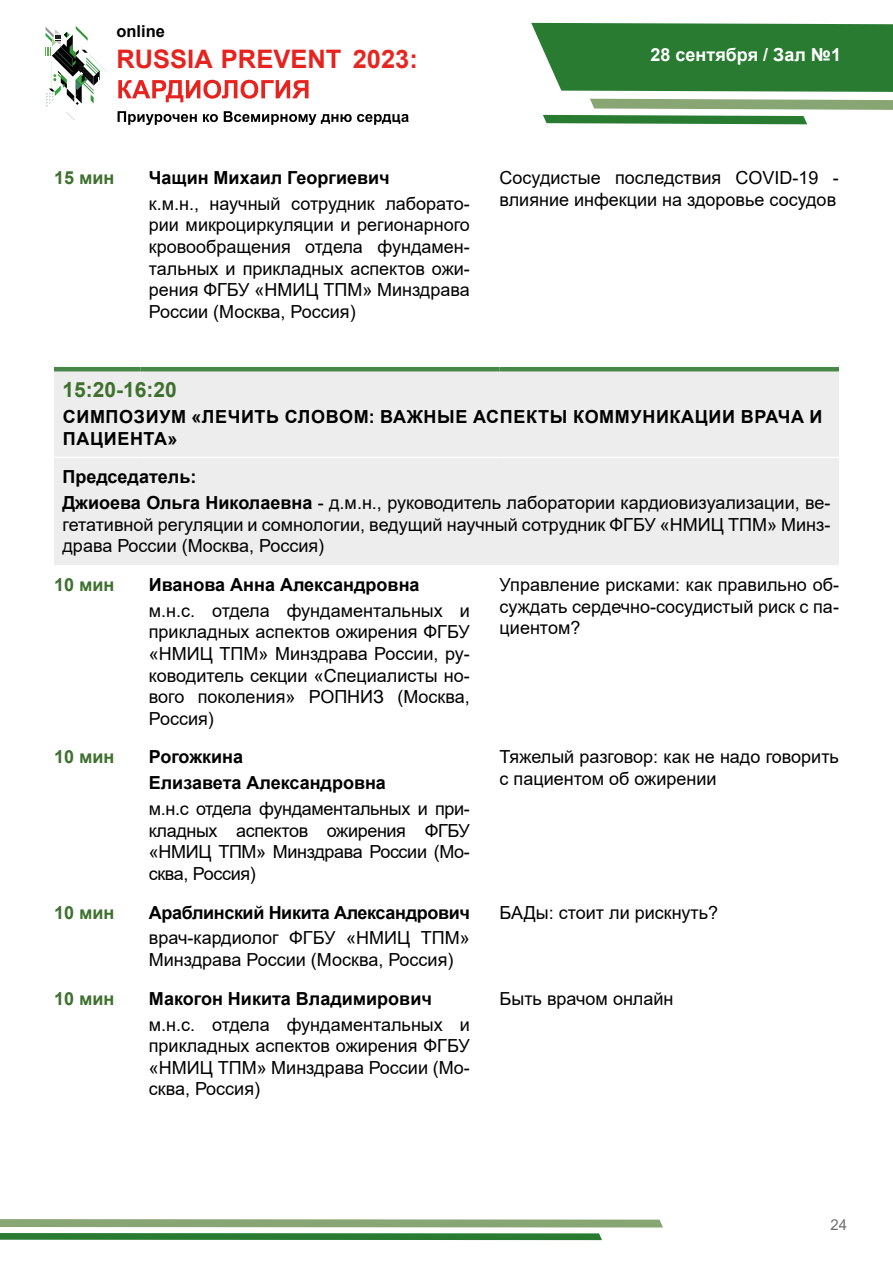
<style>
.page{position:relative;width:893px;height:1263px;background:#fff}
.page>*{position:absolute;margin:0;border:0;box-sizing:border-box;transform-origin:0 0}
.t1{font:700 25.5px "Arial";color:#e5231f}
.t2{font:700 25.5px "Arial";color:#e52721}
.t3{font:700 21px "Arial";color:#3e712e}
.t4{font:18px/21.6px "Arial";color:#000;text-align:justify}
.t5{font:700 18px/25.8px "Arial";color:#000}
.t6{font:700 18px/21.6px "Arial";letter-spacing:.035em;color:#000}
.t7{font:700 18px "Arial";letter-spacing:-.02em;color:#000}
.t8{font:700 18px "Arial";color:#3e712e}
.t9{font:700 18px "Arial";color:#fff}
.t10{font:700 16.5px "Arial";color:#000}
.t11{font:15px "Arial";color:#706f6f}
.s1{font-weight:700}
</style>
<div class="page">
<svg style="left:531px;top:23px;width:362px;height:69px"></svg>
<svg style="left:543px;top:99px;width:350px;height:25px"></svg>
<svg style="left:0;top:1233px;width:602px;height:7px"></svg>
<svg style="left:0;top:1219px;width:663px;height:8px"></svg>
<svg style="left:118px;top:80px;width:191px;height:22px"></svg>
<svg style="left:118px;top:111px;width:79px;height:14px"></svg>
<svg style="left:203px;top:114px;width:15px;height:8px"></svg>
<svg style="left:224px;top:111px;width:185px;height:14px"></svg>
<svg style="left:46px;top:26px;width:62px;height:94px"></svg>
<div style="left:54px;top:371px;width:785px;height:194px;background:#ededed"></div>
<hr style="left:54px;top:367px;width:86px;height:4px;background:#478748">
<hr style="left:140px;top:367px;width:360px;height:4px;background:#478748">
<hr style="left:500px;top:367px;width:339px;height:4px;background:#478748">
<hr style="left:54px;top:457px;width:86px;height:1px;background:#fff">
<hr style="left:140px;top:457px;width:360px;height:1px;background:#fff">
<hr style="left:500px;top:457px;width:339px;height:1px;background:#fff">
<p class="t10" style="left:116px;top:20px;width:50px">online</p>
<h1 class="t1" style="left:116px;top:41px;width:290px">RUSSIA PREVENT 2020</h1>
<h1 class="t2" style="left:353px;top:41px;width:67px">2023:</h1>
<p class="t9" style="left:651px;top:42px;width:192px">28 сентября / Зал №1</p>
<p class="t8" style="left:54px;top:165px;width:62px">15 мин</p>
<p class="t5" style="left:149px;top:165px;width:242px">Чащин Михаил Георгиевич</p>
<p class="t4" style="left:149px;top:193px;width:323px">к.м.н., научный сотрудник лаборато&shy;рии микроциркуляции и регионарного кровообращения отдела фундамен&shy;тальных и прикладных аспектов ожи&shy;рения ФГБУ «НМИЦ ТПМ» Минздрава России (Москва, Россия)</p>
<p class="t4" style="left:500px;top:167px;width:341px">Сосудистые последствия COVID-19 - влияние инфекции на здоровье сосудов</p>
<p class="t3" style="left:63px;top:375px;width:116px">15:20-16:20</p>
<p class="t6" style="left:63px;top:406px;width:761px">СИМПОЗИУМ «ЛЕЧИТЬ СЛОВОМ: ВАЖНЫЕ АСПЕКТЫ КОММУНИКАЦИИ ВРАЧА И<br>ПАЦИЕНТА»</p>
<p class="t4" style="left:62px;top:464px;width:769px;line-height:25.8px"><span class="s1">Председатель:<br>Джиоева Ольга Николаевна</span> - д.м.н., руководитель лаборатории кардиовизуализации, ве-</p>
<p class="t4" style="left:62px;top:513px;width:769px">гетативной регуляции и сомнологии, ведущий научный сотрудник ФГБУ «НМИЦ ТПМ» Минз&shy;драва России (Москва, Россия)</p>
<p class="t8" style="left:54px;top:572px;width:62px">10 мин</p>
<p class="t5" style="left:149px;top:572px;width:272px">Иванова Анна Александровна</p>
<p class="t4" style="left:149px;top:600px;width:323px">м.н.с. отдела фундаментальных и прикладных аспектов ожирения ФГБУ «НМИЦ ТПМ» Минздрава России, ру&shy;ководитель секции «Специалисты но&shy;вого поколения» РОПНИЗ (Москва, Россия)</p>
<p class="t4" style="left:500px;top:574px;width:341px">Управление рисками: как правильно об&shy;суждать сердечно-сосудистый риск с па&shy;циентом?</p>
<p class="t8" style="left:54px;top:744px;width:62px">10 мин</p>
<p class="t5" style="left:149px;top:744px;width:239px">Рогожкина<br>Елизавета Александровна</p>
<p class="t4" style="left:149px;top:798px;width:323px">м.н.с отдела фундаментальных и при&shy;кладных аспектов ожирения ФГБУ «НМИЦ ТПМ» Минздрава России (Мо&shy;сква, Россия)</p>
<p class="t8" style="left:54px;top:900px;width:62px">10 мин</p>
<p class="t7" style="left:149px;top:900px;width:323px">Араблинский Никита Александрович</p>
<p class="t4" style="left:149px;top:927px;width:323px">врач-кардиолог ФГБУ «НМИЦ ТПМ»<br>Минздрава России (Москва, Россия)</p>
<p class="t8" style="left:54px;top:986px;width:62px">10 мин</p>
<p class="t5" style="left:149px;top:986px;width:285px">Макогон Никита Владимирович</p>
<p class="t4" style="left:149px;top:1013px;width:323px">м.н.с. отдела фундаментальных и прикладных аспектов ожирения ФГБУ «НМИЦ ТПМ» Минздрава России (Мо&shy;сква, Россия)</p>
<p class="t4" style="left:500px;top:746px;width:341px">Тяжелый разговор: как не надо говорить с пациентом об ожирении</p>
<p class="t4" style="left:500px;top:901px;width:220px">БАДы: стоит ли рискнуть?</p>
<p class="t4" style="left:500px;top:987px;width:175px">Быть врачом онлайн</p>
<p class="t11" style="left:831px;top:1215px;width:18px">24</p>
</div>
